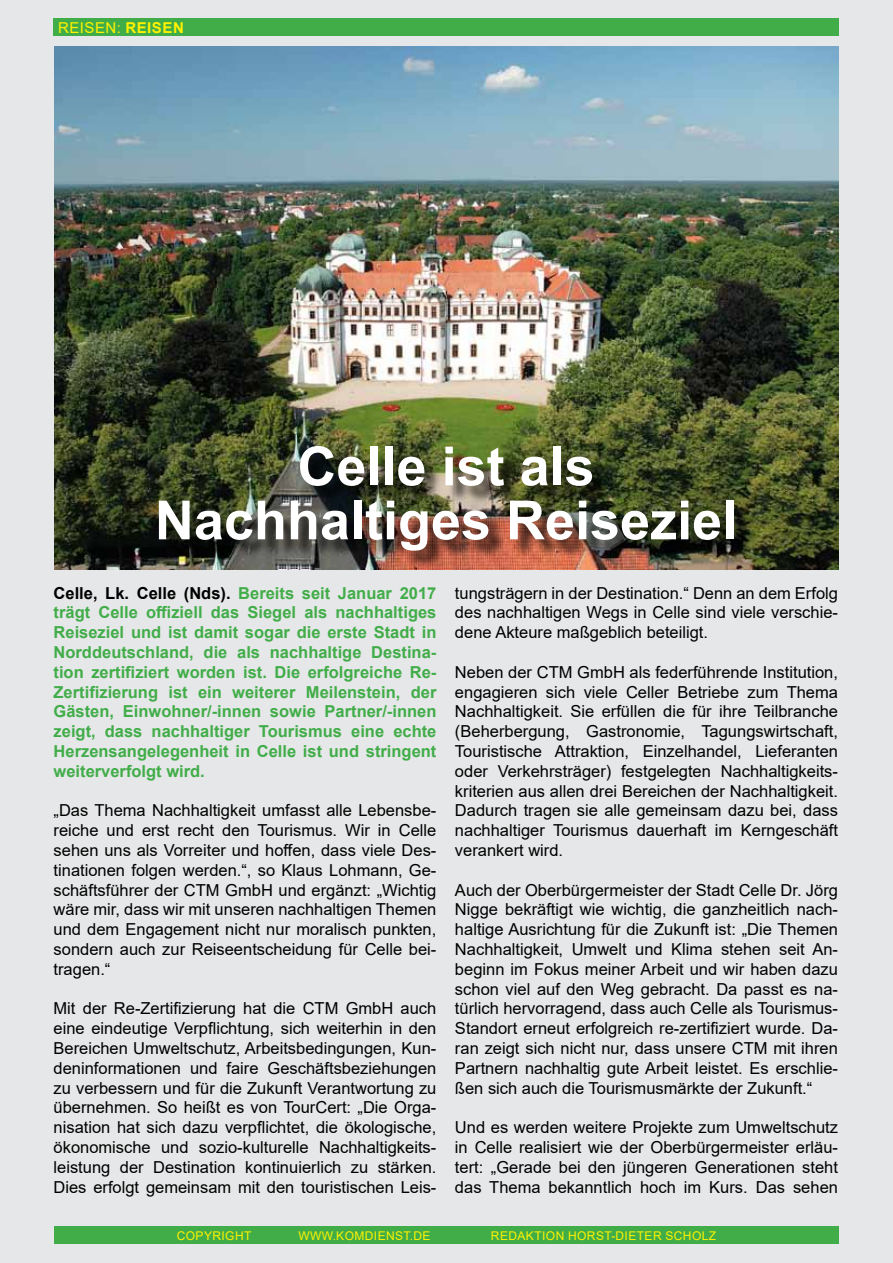
<style>
.page{position:relative;width:893px;height:1263px;background:#e6e7e8}
.page>*{position:absolute;margin:0;border:0;box-sizing:border-box;transform-origin:0 0}
.t1{font:700 54px/54px "Arial";color:#fff;text-align:center}
.t2{font:16.5px/19.8px "Arial";color:#000;text-align:justify}
.t3{font:700 16.5px/19.8px "Arial";color:#41ad49;text-align:justify}
.t4{font:15px "Arial";letter-spacing:.035em;color:#fff200}
.t5{font:12px "Arial";letter-spacing:.035em;color:#fff200}
.s1{font-weight:700}
.s2{color:#000}
</style>
<div class="page">
<div style="left:54px;top:1226px;width:784px;height:18px;background:#41ad49"></div>
<div style="left:54px;top:18px;width:785px;height:18px;background:#41ad49"></div>
<img style="left:54px;top:46px;width:785px;height:523px">
<div style="left:161px;top:448px;width:591px;height:121px;background:#000;opacity:.75"></div>
<p class="t4" style="left:58px;top:17px;width:127px">Reisen: <span class="s1">Reisen</span></p>
<h1 class="t1" style="left:155px;top:440px;width:584px">Celle ist als<br>Nachhaltiges Reiseziel</h1>
<p class="t3" style="left:54px;top:583px;width:384px"><span class="s2">Celle, Lk. Celle (Nds).</span> Bereits seit Januar 2017 trägt Celle offiziell das Siegel als nachhaltiges Reiseziel und ist damit sogar die erste Stadt in Norddeutschland, die als nachhaltige Destina&shy;tion zertifiziert worden ist. Die erfolgreiche Re-Zertifizierung ist ein weiterer Meilenstein, der Gästen, Einwohner/-innen sowie Partner/-innen zeigt, dass nachhaltiger Tourismus eine echte Herzensangelegenheit in Celle ist und stringent weiterverfolgt wird.</p>
<p class="t2" style="left:54px;top:800px;width:384px">„Das Thema Nachhaltigkeit umfasst alle Lebensbe&shy;reiche und erst recht den Tourismus. Wir in Celle sehen uns als Vorreiter und hoffen, dass viele Des&shy;tinationen folgen werden.“, so Klaus Lohmann, Ge&shy;schäftsführer der CTM GmbH und ergänzt: „Wichtig wäre mir, dass wir mit unseren nachhaltigen Themen und dem Engagement nicht nur moralisch punkten, sondern auch zur Reiseentscheidung für Celle bei&shy;tragen.“</p>
<p class="t2" style="left:54px;top:998px;width:384px">Mit der Re-Zertifizierung hat die CTM GmbH auch eine eindeutige Verpflichtung, sich weiterhin in den Bereichen Umweltschutz, Arbeitsbedingungen, Kun&shy;deninformationen und faire Geschäftsbeziehungen zu verbessern und für die Zukunft Verantwortung zu übernehmen. So heißt es von TourCert: „Die Orga&shy;nisation hat sich dazu verpflichtet, die ökologische, ökonomische und sozio-kulturelle Nachhaltigkeits&shy;leistung der Destination kontinuierlich zu stärken.<br>Dies erfolgt gemeinsam mit den touristischen Leis-</p>
<p class="t2" style="left:455px;top:583px;width:385px">tungsträgern in der Destination.“ Denn an dem Erfolg des nachhaltigen Wegs in Celle sind viele verschie&shy;dene Akteure maßgeblich beteiligt.</p>
<p class="t2" style="left:455px;top:662px;width:385px">Neben der CTM GmbH als federführende Institution, engagieren sich viele Celler Betriebe zum Thema Nachhaltigkeit. Sie erfüllen die für ihre Teilbranche (Beherbergung, Gastronomie, Tagungswirtschaft, Touristische Attraktion, Einzelhandel, Lieferanten oder Verkehrsträger) festgelegten N achhaltigkeits&shy;kriterien aus allen drei Bereichen der Nachhaltigkeit.<br>Dadurch tragen sie alle gemeinsam dazu bei, dass nachhaltiger Tourismus dauerhaft im Kerngeschäft verankert wird.</p>
<p class="t2" style="left:455px;top:880px;width:385px">Auch der Oberbürgermeister der Stadt Celle Dr. Jörg Nigge bekräftigt wie wichtig, die ganzheitlich nach&shy;haltige Ausrichtung für die Zukunft ist: „Die Themen Nachhaltigkeit, Umwelt und Klima stehen seit An&shy;beginn im Fokus meiner Arbeit und wir haben dazu schon viel auf den Weg gebracht. Da passt es na&shy;türlich hervorragend, dass auch Celle als Tourismus-Standort erneut erfolgreich re-zertifiziert wurde. Da&shy;ran zeigt sich nicht nur, dass unsere CTM mit ihren Partnern nachhaltig gute Arbeit leistet. Es erschlie&shy;ßen sich auch die Tourismusmärkte der Zukunft.“</p>
<p class="t2" style="left:455px;top:1117px;width:385px">Und es werden weitere Projekte zum Umweltschutz in Celle realisiert wie der Oberbürgermeister erläu&shy;tert: „Gerade bei den jüngeren Generationen steht das Thema bekanntlich hoch im Kurs. Das sehen</p>
<p class="t5" style="left:177px;top:1227px;width:76px">Copyright</p>
<p class="t5" style="left:298px;top:1227px;width:134px">www.komdienst.de</p>
<p class="t5" style="left:491px;top:1227px;width:227px">Redaktion Horst-Dieter Scholz</p>
</div>
